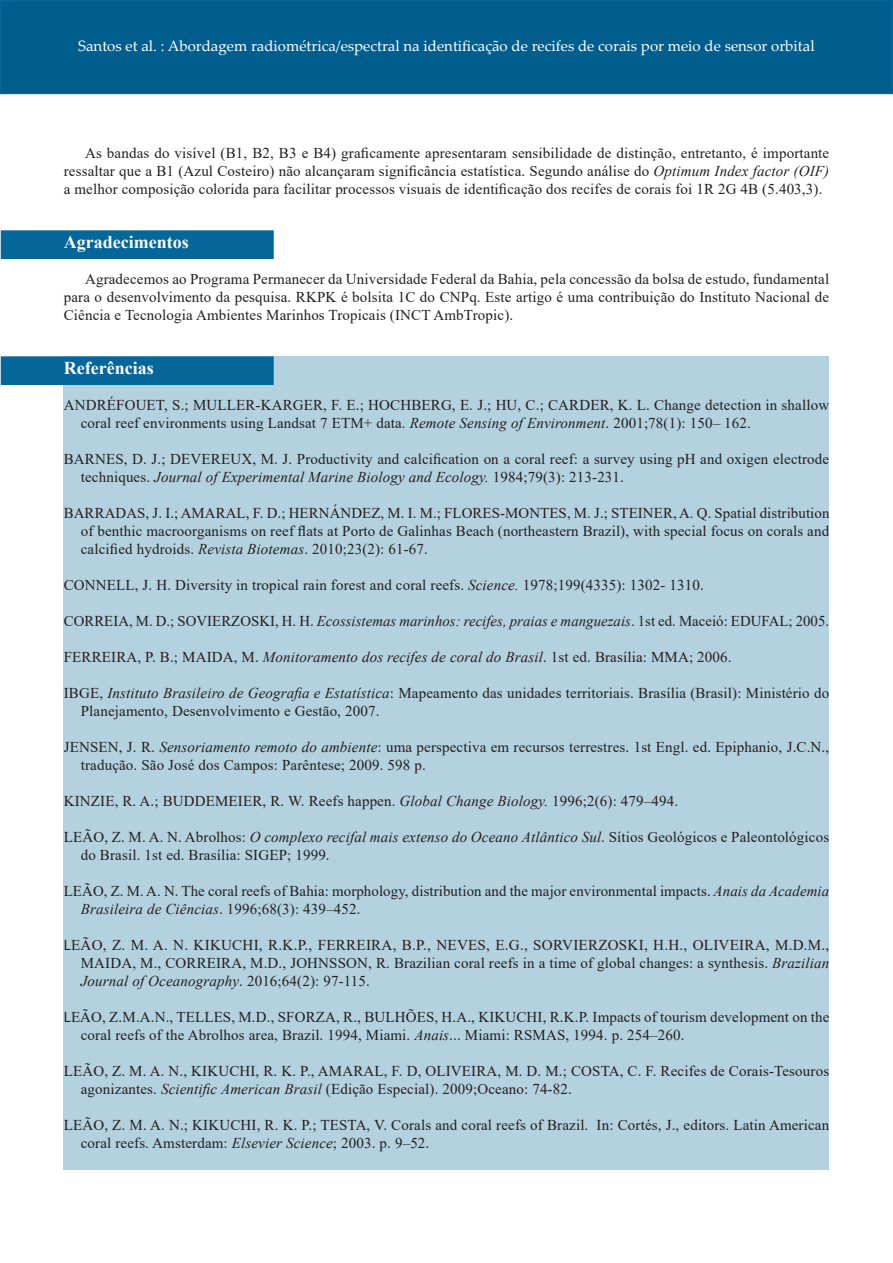
<style>
.page{position:relative;width:893px;height:1263px;background:#fff}
.page>*{position:absolute;margin:0;border:0;box-sizing:border-box;transform-origin:0 0}
._1_TItulo{font:700 18px "Times New Roman";color:#fff}
.Referencias{font:15px/18px "Times New Roman";letter-spacing:.01em;color:#231f20}
.TextoCORRIDO{font:15px/18px "Times New Roman";letter-spacing:.01em;color:#231f20;text-align:justify}
.t1{font:15px "Palatino Linotype";color:#fff}
.s1{font-style:italic}
.s2{font-family:"Myriad Pro"}
</style>
<div class="page">
<div style="left:0;top:0;width:893px;height:94px;background:#005e8e;border:2px solid #056699"></div>
<div style="left:64px;top:356px;width:765px;height:813px;background:#b4d1e0"></div>
<div style="left:1px;top:357px;width:272px;height:27px;background:#056699"></div>
<div style="left:1px;top:356px;width:273px;height:29px;border:2px solid #056699"></div>
<div style="left:1px;top:231px;width:272px;height:27px;background:#056699"></div>
<div style="left:1px;top:230px;width:273px;height:29px;border:2px solid #056699"></div>
<p class="t1" style="left:78px;top:35px;width:738px">Santos et al. : Abordagem radiométrica/espectral na identificação de recifes de corais por meio de sensor orbital</p>
<p class="TextoCORRIDO" style="left:64px;top:144px;width:767px;text-indent:21px">As bandas do visível (B1, B2, B3 e B4) graficamente apresentaram sensibilidade de distinção, entretanto, é importante ressaltar que a B1 (Azul Costeiro) não alcançaram significância estatística. Segundo análise do <span class="s1">Optimum Index factor (OIF) </span>a melhor composição colorida para facilitar processos visuais de identificação dos recifes de corais foi 1R 2G 4B (5.403,3).</p>
<p class="_1_TItulo" style="left:64px;top:229px;width:126px">Agradecimentos</p>
<p class="TextoCORRIDO" style="left:64px;top:270px;width:767px;text-indent:21px">Agradecemos ao Programa Permanecer da Universidade Federal da Bahia, pela concessão da bolsa de estudo, fundamental para o desenvolvimento da pesquisa. RKPK é bolsita 1C do CNPq. Este artigo é uma contribuição do Instituto Nacional de Ciência e Tecnologia Ambientes Marinhos Tropicais (INCT AmbTropic).</p>
<p class="_1_TItulo" style="left:64px;top:355px;width:91px">Referências</p>
<p class="Referencias" style="left:81px;top:396px;width:750px;text-indent:-17px">ANDRÉFOUET, S.; MULLER-KARGER, F. E.; HOCHBERG, E. J.; HU, C.; CARDER, K. L. Change detection in shallow coral reef environments using Landsat 7 ETM+ data. <span class="s1">Remote Sensing of Environment</span>. 2001;78(1): 150– 162.</p>
<p class="Referencias" style="left:81px;top:450px;width:750px;text-indent:-17px">BARNES, D. J.; DEVEREUX, M. J. Productivity and calcification on a coral reef: a survey using pH and oxigen electrode techniques. <span class="s1">Journal of Experimental Marine Biology and Ecology.</span> 1984;79(3): 213-231.</p>
<p class="Referencias" style="left:81px;top:504px;width:750px;text-align:justify;text-indent:-17px">BARRADAS, J. I.; AMARAL, F. D.; HERNÁNDEZ, M. I. M.; FLORES-MONTES, M. J.; STEINER, A. Q. Spatial distribution of benthic macroorganisms on reef flats at Porto de Galinhas Beach (northeastern Brazil), with special focus on corals and calcified hydroids. <span class="s1">Revista Biotemas</span>. 2010;23(2): 61-67.</p>
<p class="Referencias" style="left:64px;top:576px;width:641px">CONNELL, J. H. Diversity in tropical rain forest and coral reefs. <span class="s1">Science.</span> 1978;199(4335): 1302- 1310.</p>
<p class="Referencias" style="left:64px;top:612px;width:767px">CORREIA, M. D.; SOVIERZOSKI, H. H. <span class="s1">Ecossistemas marinhos: recifes, praias e manguezais</span>. 1st ed. Maceió: EDUFAL; 2005.</p>
<p class="Referencias" style="left:64px;top:648px;width:669px">FERREIRA, P. B.; MAIDA, M. <span class="s1">Monitoramento dos recifes de coral do Brasil</span>. 1st ed. Brasília: MMA; 2006.</p>
<p class="Referencias" style="left:81px;top:684px;width:750px;text-indent:-17px">IBGE, <span class="s1">Instituto Brasileiro de Geografia e Estatística</span>: Mapeamento das unidades territoriais. Brasília (Brasil): Ministério do<br>Planejamento, Desenvolvimento e Gestão, 2007.</p>
<p class="Referencias" style="left:81px;top:738px;width:750px;text-indent:-17px">JENSEN, J. R. <span class="s1">Sensoriamento remoto do ambiente</span>: uma perspectiva em recursos terrestres. 1st Engl. ed. Epiphanio, J.C.N., tradução. São José dos Campos: Parêntese; 2009. 598 p.</p>
<p class="Referencias" style="left:64px;top:792px;width:616px">KINZIE, R. A.; BUDDEMEIER, R. W. Reefs happen. <span class="s1">Global Change Biology.</span> 1996;2(6): 479–494.</p>
<p class="Referencias" style="left:81px;top:828px;width:750px;text-indent:-17px">LEÃO, Z. M. A. N. Abrolhos: <span class="s1">O complexo recifal mais extenso do Oceano Atlântico Sul</span>. Sítios Geológicos e Paleontológicos do Brasil. 1st ed. Brasília: SIGEP; 1999.</p>
<p class="Referencias" style="left:81px;top:882px;width:750px;text-indent:-17px">LEÃO, Z. M. A. N. The coral reefs of Bahia: morphology, distribution and the major environmental impacts. <span class="s1">Anais da Academia<br>Brasileira de Ciências</span>. 1996;68(3): 439–452.</p>
<p class="Referencias" style="left:81px;top:936px;width:750px;text-align:justify;text-indent:-17px"><span class="s2">L</span>EÃO, Z. M. A. N. KIKUCHI, R.K.P., FERREIRA, B.P., NEVES, E.G., SORVIERZOSKI, H.H., OLIVEIRA, M.D.M., MAIDA, M., CORREIRA, M.D., JOHNSSON, R. Brazilian coral reefs in a time of global changes: a synthesis. <span class="s1">Brazilian Journal of Oceanography</span>. 2016;64(2): 97-115.</p>
<p class="Referencias" style="left:81px;top:1008px;width:750px;text-indent:-17px"><span class="s2">L</span>EÃO, Z.M.A.N., TELLES, M.D., SFORZA, R., BULHÕES, H.A., KIKUCHI, R.K.P. Impacts of tourism development on the coral reefs of the Abrolhos area, Brazil. 1994, Miami. <span class="s1">Anais</span>... Miami: RSMAS, 1994. p. 254–260.</p>
<p class="Referencias" style="left:81px;top:1062px;width:750px;text-indent:-17px">LEÃO, Z. M. A. N., KIKUCHI, R. K. P., AMARAL, F. D, OLIVEIRA, M. D. M.; COSTA, C. F. Recifes de Corais-Tesouros agonizantes. <span class="s1">Scientific American Brasil</span> (Edição Especial). 2009;Oceano: 74-82.</p>
<p class="Referencias" style="left:81px;top:1116px;width:750px;text-indent:-17px">LEÃO, Z. M. A. N.; KIKUCHI, R. K. P.; TESTA, V. Corals and coral reefs of Brazil. In: Cortés, J., editors. Latin American coral reefs. Amsterdam: <span class="s1">Elsevier Science</span>; 2003. p. 9–52.</p>
</div>
